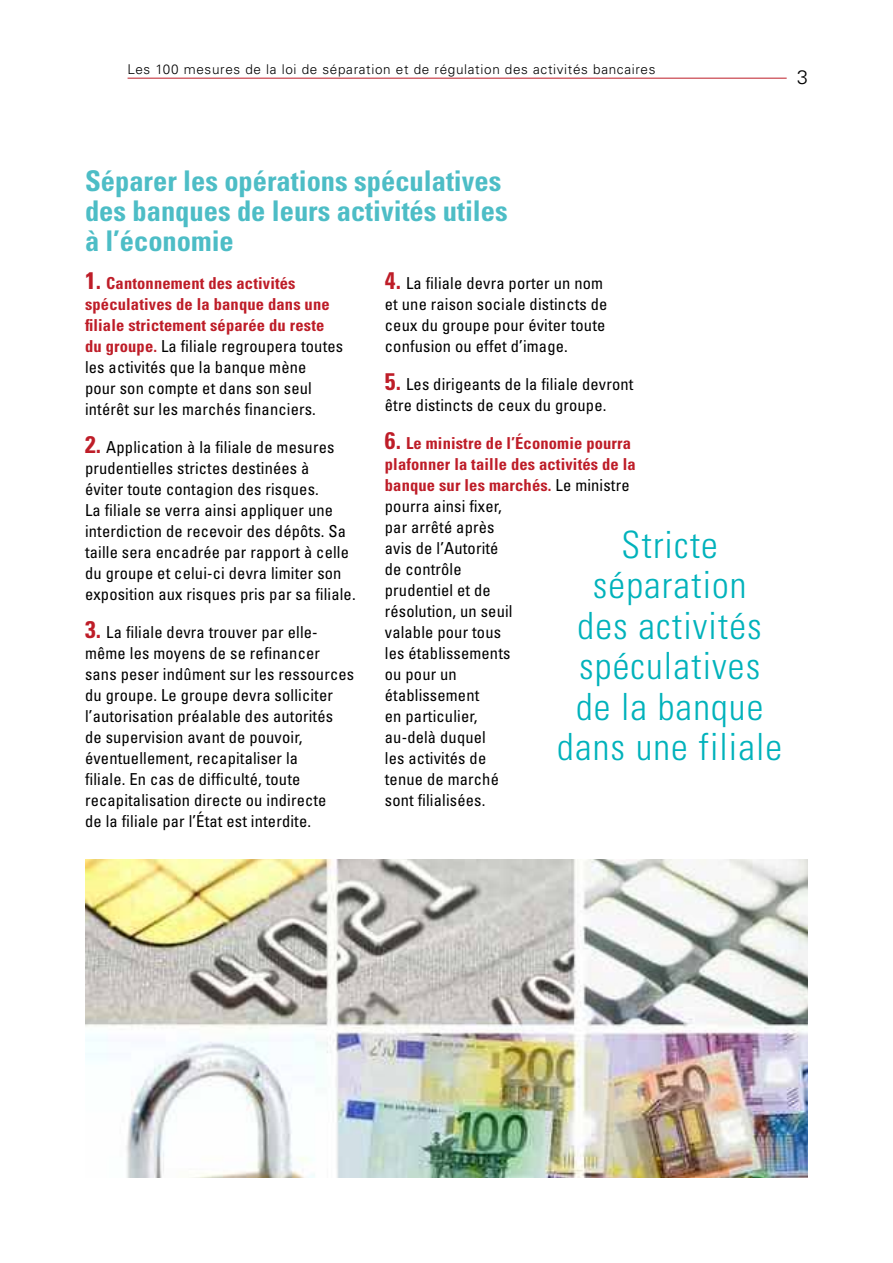
<style>
.page{position:relative;width:893px;height:1263px;background:#fff}
.page>*{position:absolute;margin:0;border:0;box-sizing:border-box;transform-origin:0 0}
.t1{font:300 condensed 37.5px/40.5px "Univers LT";letter-spacing:.03em;color:#00b2bb;text-align:center}
.t2{font:700 condensed 28.5px/30px "Univers LT";color:#4dbdc6}
.t3{font:300 19.5px "Univers LT";color:#000}
.t4{font:condensed 16.5px/21px "Univers LT";letter-spacing:.01em;color:#000}
.t5{font:300 13.5px "Univers LT";letter-spacing:.05em;color:#000}
.s1{font-weight:700;font-size:24px;color:#be1d28}
.s2{font-weight:700;color:#be1d28}
</style>
<div class="page">
<hr style="left:128px;top:78px;width:659px;height:1px;background:#be1d28">
<img style="left:85px;top:859px;width:723px;height:319px">
<p class="t5" style="left:128px;top:61px;width:529px">Les 100 mesures de la loi de séparation et de régulation des activités bancaires</p>
<p class="t3" style="left:797px;top:65px;width:12px">3</p>
<h2 class="t2" style="left:85px;top:165px;width:424px">Séparer les opérations spéculatives des banques de leurs activités utiles à l’économie</h2>
<p class="t4" style="left:85px;top:272px;width:260px"><span class="s1">1.</span> <span class="s2">Cantonnement des activités spéculatives de la banque dans une filiale strictement séparée du reste du groupe.</span> La filiale regroupera toutes les activités que la banque mène<br>pour son compte et dans son seul intérêt sur les marchés financiers.</p>
<p class="t4" style="left:85px;top:436px;width:272px"><span class="s1">2.</span> Application à la filiale de mesures prudentielles strictes destinées à<br>éviter toute contagion des risques.<br>La filiale se verra ainsi appliquer une interdiction de recevoir des dépôts. Sa taille sera encadrée par rapport à celle du groupe et celui-ci devra limiter son exposition aux risques pris par sa filiale.</p>
<p class="t4" style="left:85px;top:621px;width:271px"><span class="s1">3.</span> La filiale devra trouver par elle&shy;même les moyens de se refinancer sans peser indûment sur les ressources du groupe. Le groupe devra solliciter l’autorisation préalable des autorités<br>de supervision avant de pouvoir, éventuellement, recapitaliser la<br>filiale. En cas de difficulté, toute recapitalisation directe ou indirecte<br>de la filiale par l’État est interdite.</p>
<p class="t4" style="left:385px;top:272px;width:224px"><span class="s1">4.</span> La filiale devra porter un nom et une raison sociale distincts de ceux du groupe pour éviter toute confusion ou effet d’image.</p>
<p class="t4" style="left:385px;top:373px;width:250px"><span class="s1">5.</span> Les dirigeants de la filiale devront être distincts de ceux du groupe.</p>
<p class="t4" style="left:385px;top:432px;width:253px"><span class="s1">6.</span> <span class="s2">Le ministre de l’Économie pourra plafonner la taille des activités de la banque sur les marchés.</span> Le ministre pourra ainsi fixer,<br>par arrêté après<br>avis de l’Autorité<br>de contrôle<br>prudentiel et de<br>résolution, un seuil<br>valable pour tous<br>les établissements<br>ou pour un<br>établissement<br>en particulier,<br>au-delà duquel<br>les activités de<br>tenue de marché<br>sont filialisées.</p>
<h1 class="t1" style="left:557px;top:524px;width:227px">Stricte séparation<br>des activités spéculatives<br>de la banque dans une filiale</h1>
</div>
